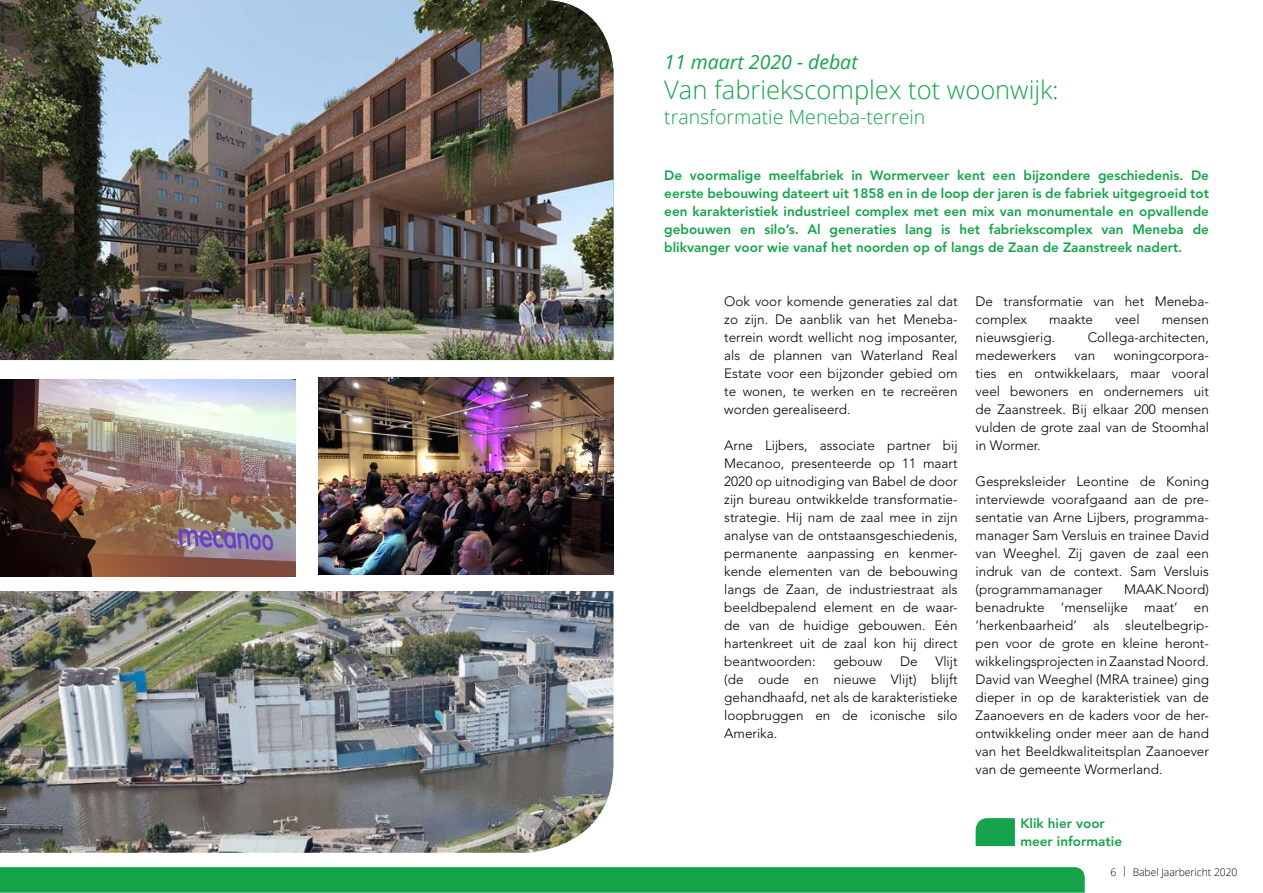
<style>
.page{position:relative;width:1263px;height:893px;background:#fff}
.page>*{position:absolute;margin:0;border:0;box-sizing:border-box;transform-origin:0 0}
.t1{font:300 25.5px "Open Sans";color:#15a44a}
.t2{font:300 19.5px "Open Sans";color:#15a44a}
.t3{font:italic 19.5px "Open Sans";color:#15a44a}
.t4{font:300 13.5px/18px "Avenir";color:#000;text-align:justify}
.t5{font:800 13.5px/18px "Avenir";color:#15a44a;text-align:justify}
.t6{font:300 10.5px "Open Sans";color:#000}
</style>
<div class="page">
<img style="left:0;top:0;width:613px;height:360px">
<img style="left:318px;top:377px;width:295px;height:197px">
<img style="left:0;top:380px;width:295px;height:197px">
<img style="left:0;top:591px;width:613px;height:262px">
<svg style="left:0;top:867px;width:1085px;height:26px;background:#19a54d"></svg>
<svg style="left:976px;top:818px;width:39px;height:28px"></svg>
<h2 class="t3" style="left:664px;top:48px;width:195px">11 maart 2020 - debat</h2>
<h1 class="t1" style="left:664px;top:72px;width:396px">Van fabriekscomplex tot woonwijk:</h1>
<h2 class="t2" style="left:664px;top:104px;width:263px">transformatie Meneba-terrein</h2>
<p class="t5" style="left:664px;top:166px;width:546px">De voormalige meelfabriek in Wormerveer kent een bijzondere geschiedenis. De eerste bebouwing dateert uit 1858 en in de loop der jaren is de fabriek uitgegroeid tot een karakteristiek industrieel complex met een mix van monumentale en opvallende gebouwen en silo’s. Al generaties lang is het fabriekscomplex van Meneba de blikvanger voor wie vanaf het noorden op of langs de Zaan de Zaanstreek nadert.</p>
<p class="t4" style="left:724px;top:292px;width:235px">Ook voor komende generaties zal dat zo zijn. De aanblik van het Meneba&shy;terrein wordt wellicht nog imposanter, als de plannen van Waterland Real Estate voor een bijzonder gebied om te wonen, te werken en te recreëren worden gerealiseerd.</p>
<p class="t4" style="left:724px;top:436px;width:235px">Arne Lijbers, associate partner bij Mecanoo, presenteerde op 11 maart 2020 op uitnodiging van Babel de door zijn bureau ontwikkelde transformatie&shy;strategie. Hij nam de zaal mee in zijn analyse van de ontstaansgeschiedenis, permanente aanpassing en kenmer&shy;kende elementen van de bebouwing langs de Zaan, de industriestraat als beeldbepalend element en de waar&shy;de van de huidige gebouwen. Eén hartenkreet uit de zaal kon hij direct beantwoorden:</p>
<p class="t4" style="left:724px;top:652px;width:235px;text-indent:211px">Vlijt (de oude en nieuwe Vlijt) blijft gehandhaafd, net als de karakteristieke loopbruggen en de iconische silo Amerika.</p>
<p class="t4" style="left:833px;top:652px;width:51px">gebouw</p>
<p class="t4" style="left:900px;top:652px;width:19px">De</p>
<p class="t4" style="left:976px;top:292px;width:235px">De transformatie van het Meneba&shy;complex</p>
<p class="t4" style="left:1049px;top:310px;width:46px">maakte</p>
<p class="t4" style="left:1115px;top:310px;width:26px">veel</p>
<p class="t4" style="left:1162px;top:310px;width:49px">mensen</p>
<p class="t4" style="left:976px;top:328px;width:81px">nieuwsgierig.</p>
<p class="t4" style="left:1088px;top:328px;width:123px">Collega-architecten,</p>
<p class="t4" style="left:976px;top:346px;width:82px">medewerkers</p>
<p class="t4" style="left:1074px;top:346px;width:22px">van</p>
<p class="t4" style="left:976px;top:346px;width:235px;text-indent:138px">woningcorpora&shy;ties en ontwikkelaars, maar vooral veel bewoners en ondernemers uit de Zaanstreek. Bij elkaar 200 mensen vulden de grote zaal van de Stoomhal in Wormer.</p>
<p class="t4" style="left:976px;top:472px;width:235px">Gespreksleider Leontine de Koning interviewde voorafgaand aan de pre&shy;sentatie van Arne Lijbers, programma&shy;manager Sam Versluis en trainee David van Weeghel. Zij gaven de zaal een indruk van de context. Sam Versluis (programmamanager</p>
<p class="t4" style="left:976px;top:580px;width:235px;text-indent:149px">MAAK.Noord) benadrukte ‘menselijke maat’ en ‘herkenbaarheid’ als sleutelbegrip&shy;pen voor de grote en kleine heront&shy;wikkelingsprojecten in Zaanstad Noord.<br>David van Weeghel (MRA trainee) ging dieper in op de karakteristiek van de Zaanoevers en de kaders voor de her&shy;ontwikkeling onder meer aan de hand van het Beeldkwaliteitsplan Zaanoever van de gemeente Wormerland.</p>
<p class="t5" style="left:1020px;top:814px;width:103px">Klik hier voor meer informatie</p>
<p class="t6" style="left:1110px;top:864px;width:128px">6 | Babel Jaarbericht 2020</p>
</div>
